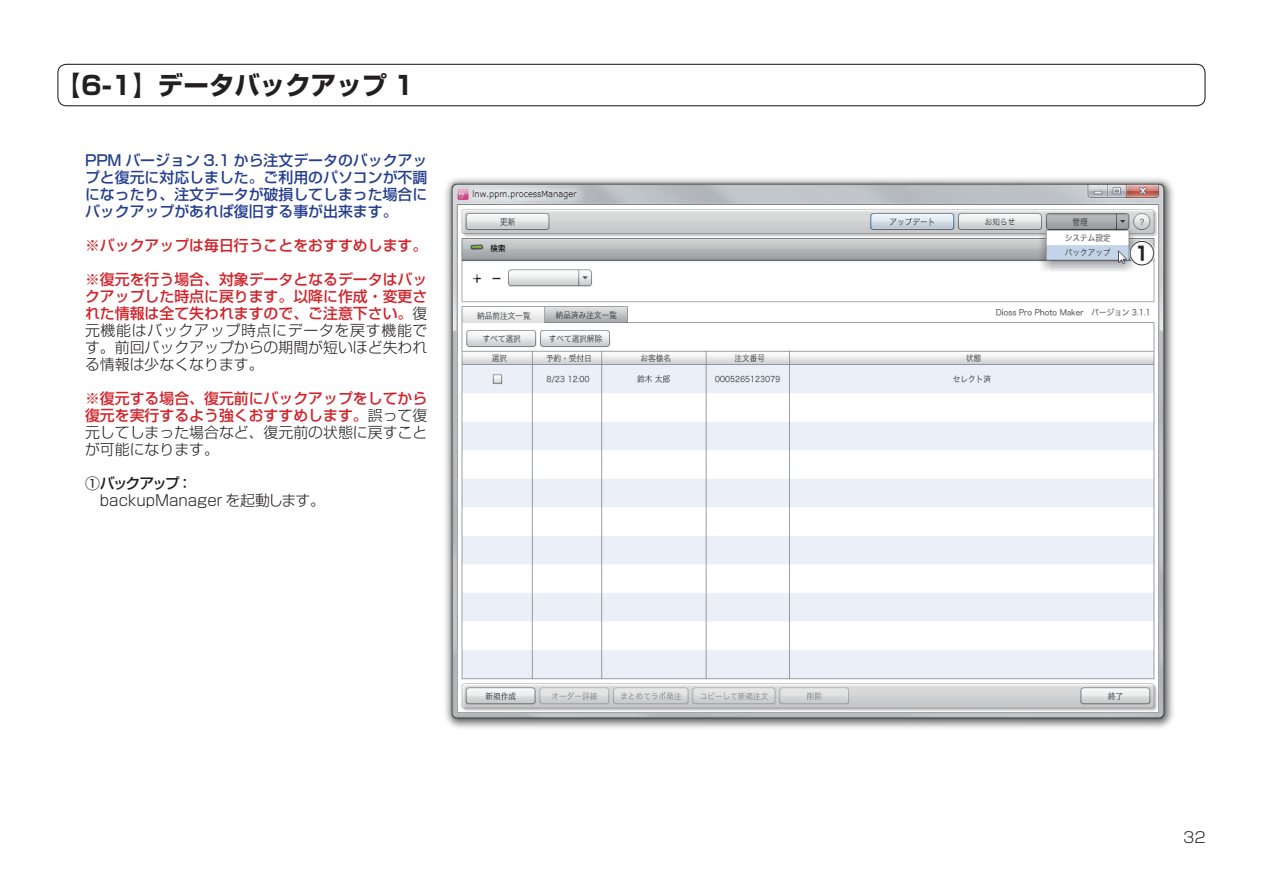
<style>
.page{position:relative;width:1263px;height:893px;background:#fff}
.page>*{position:absolute;margin:0;border:0;box-sizing:border-box;transform-origin:0 0}
.t1{font:700 25.8px "Shin Go Pro";color:#231f20}
.t2{font:700 25.5px "Shin Go Pro";color:#231f20}
.t3{font:500 14.85px/17px "Shin Go Pro";color:#d1232a;text-align:justify}
.t4{font:500 14.85px/17px "Shin Go Pro";color:#253f8e;text-align:justify}
.t5{font:300 14.85px "Shin Go Pro";color:#231f20}
.t6{font:500 14.85px "Shin Go Pro";letter-spacing:-.14em;color:#231f20}
.s1{font-weight:300;color:#231f20}
</style>
<div class="page">
<img style="left:445px;top:178px;width:729px;height:550px">
<div style="left:1130px;top:241px;width:24px;height:25px;background:#fff;border-radius:50%"></div>
<div style="left:1129px;top:240px;width:26px;height:27px;border:2px solid #fff;border-radius:50%"></div>
<div style="left:57px;top:64px;width:1148px;height:42px;border:1px solid #231f20;border-radius:9px"></div>
<h2 class="t2" style="left:56px;top:65px;width:360px">【6-1】データバックアップ 1</h2>
<p class="t4" style="left:85px;top:150px;width:344px">PPM バージョン 3.1 から注文データのバックアップと復元に対応しました。ご利用のパソコンが不調になったり、注文データが破損してしまった場合にバックアップがあれば復旧する事が出来ます。</p>
<p class="t3" style="left:85px;top:235px;width:344px">※バックアップは毎日行うことをおすすめします。</p>
<p class="t3" style="left:85px;top:269px;width:344px">※復元を行う場合、対象データとなるデータはバックアップした時点に戻ります。以降に作成・変更された情報は全て失われますので、ご注意下さい。<span class="s1">復元機能はバックアップ時点にデータを戻す機能です。前回バックアップからの期間が短いほど失われる情報は少なくなります。</span></p>
<p class="t3" style="left:85px;top:388px;width:344px">※復元する場合、復元前にバックアップをしてから復元を実行するよう強くおすすめします。<span class="s1">誤って復元してしまった場合など、復元前の状態に戻すことが可能になります。</span></p>
<p class="t6" style="left:85px;top:472px;width:109px">①バックアップ：</p>
<p class="t5" style="left:85px;top:489px;width:241px">　backupManager を起動します。</p>
<h1 class="t1" style="left:1129px;top:233px;width:27px">①</h1>
<p class="t5" style="left:1183px;top:825px;width:24px">32</p>
</div>
